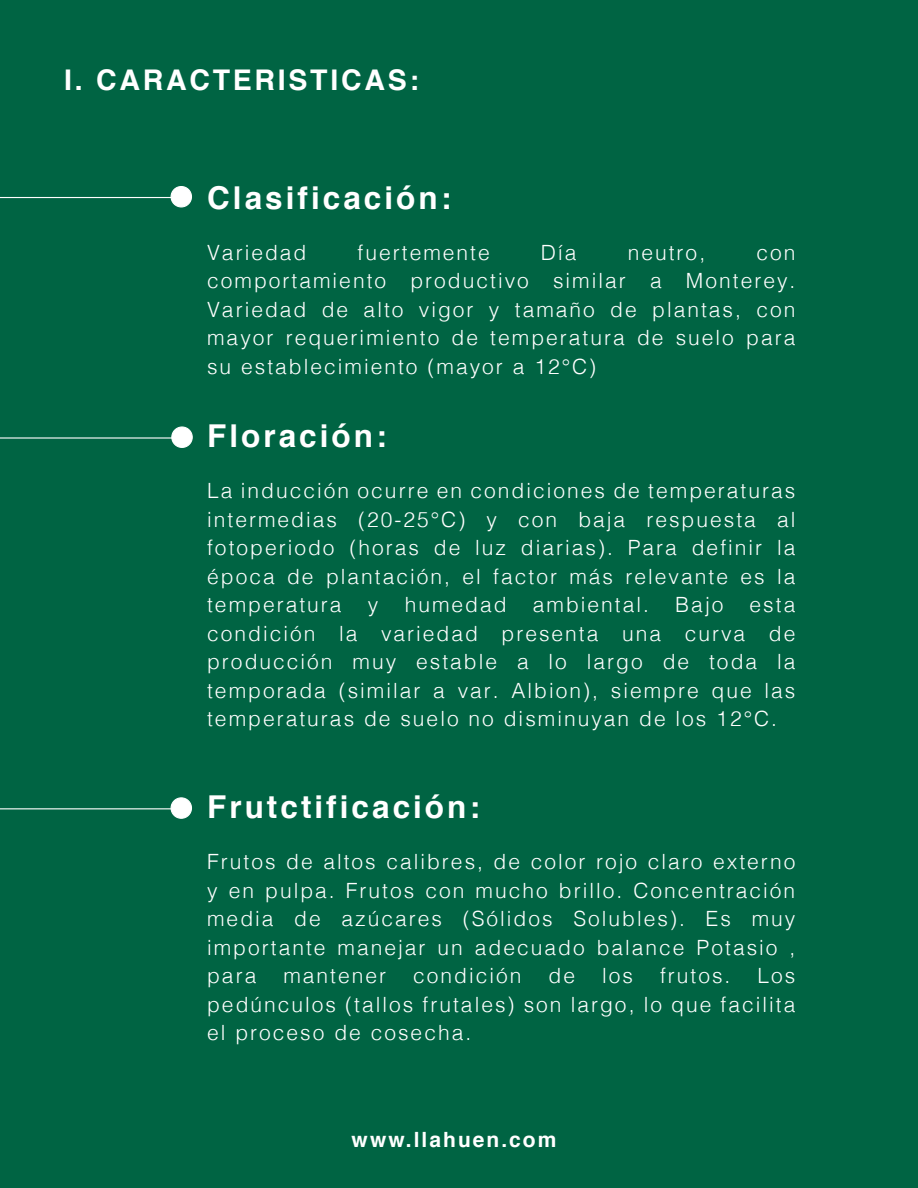
<style>
.page{position:relative;width:918px;height:1188px;background:#006443}
.page>*{position:absolute;margin:0;border:0;box-sizing:border-box;transform-origin:0 0}
.t1{font:700 31.5px "Helvetica";letter-spacing:.095em;color:#fff}
.t2{font:700 28.5px "Helvetica";letter-spacing:.095em;color:#fff}
.t3{font:300 21px/28.5px "Helvetica";letter-spacing:.095em;color:#fff;text-align:justify}
.t4{font:700 21px "Helvetica";letter-spacing:.095em;color:#fff}
</style>
<div class="page">
<hr style="left:0;top:197px;width:182px;height:1px;background:#fff">
<div style="left:171px;top:187px;width:20px;height:20px;background:#fff;border-radius:50%"></div>
<div style="left:171px;top:186px;width:21px;height:21px;border:1px solid #fff;border-radius:50%"></div>
<hr style="left:0;top:437px;width:183px;height:2px;background:#fff">
<div style="left:172px;top:427px;width:20px;height:20px;background:#fff;border-radius:50%"></div>
<div style="left:171px;top:426px;width:22px;height:22px;border:1px solid #fff;border-radius:50%"></div>
<hr style="left:0;top:808px;width:183px;height:1px;background:#fff">
<div style="left:171px;top:798px;width:20px;height:20px;background:#fff;border-radius:50%"></div>
<div style="left:171px;top:797px;width:21px;height:22px;border:1px solid #fff;border-radius:50%"></div>
<h2 class="t2" style="left:64px;top:57px;width:356px">I. CARACTERISTICAS:</h2>
<h1 class="t1" style="left:207px;top:172px;width:246px">Clasificación:</h1>
<p class="t3" style="left:207px;top:236px;width:101px">Variedad</p>
<p class="t3" style="left:358px;top:236px;width:134px">fuertemente</p>
<p class="t3" style="left:541px;top:236px;width:37px">Día</p>
<p class="t3" style="left:628px;top:236px;width:79px">neutro,</p>
<p class="t3" style="left:207px;top:236px;width:590px;text-indent:549px">con comportamiento productivo similar a Monterey.<br>Variedad de alto vigor y tamaño de plantas, con mayor requerimiento de temperatura de suelo para su establecimiento (mayor a 12°C)</p>
<h1 class="t1" style="left:207px;top:411px;width:181px">Floración:</h1>
<p class="t3" style="left:207px;top:475px;width:590px">La inducción ocurre en condiciones de temperaturas intermedias (20-25°C) y con baja respuesta al fotoperiodo (horas de luz diarias). Para definir la época de plantación, el factor más relevante es la temperatura</p>
<p class="t3" style="left:368px;top:589px;width:140px">y humedad</p>
<p class="t3" style="left:533px;top:589px;width:118px">ambiental.</p>
<p class="t3" style="left:675px;top:589px;width:50px">Bajo</p>
<p class="t3" style="left:207px;top:589px;width:590px;text-indent:542px">esta condición la variedad presenta una curva de producción muy estable a lo largo de toda la temporada (similar a var. Albion), siempre que las temperaturas de suelo no disminuyan de los 12°C.</p>
<h1 class="t1" style="left:207px;top:782px;width:274px">Frutctificación:</h1>
<p class="t3" style="left:207px;top:846px;width:590px">Frutos de altos calibres, de color rojo claro externo y en pulpa. Frutos con mucho brillo. Concentración media de azúcares (Sólidos Solubles). Es muy importante manejar un adecuado balance Potasio , para</p>
<p class="t3" style="left:283px;top:960px;width:104px">mantener</p>
<p class="t3" style="left:413px;top:960px;width:110px">condición</p>
<p class="t3" style="left:549px;top:960px;width:28px">de</p>
<p class="t3" style="left:602px;top:960px;width:32px">los</p>
<p class="t3" style="left:660px;top:960px;width:72px">frutos.</p>
<p class="t3" style="left:207px;top:960px;width:590px;text-indent:550px">Los pedúnculos (tallos frutales) son largo, lo que facilita el proceso de cosecha.</p>
<p class="t4" style="left:352px;top:1123px;width:206px">www.llahuen.com</p>
</div>
